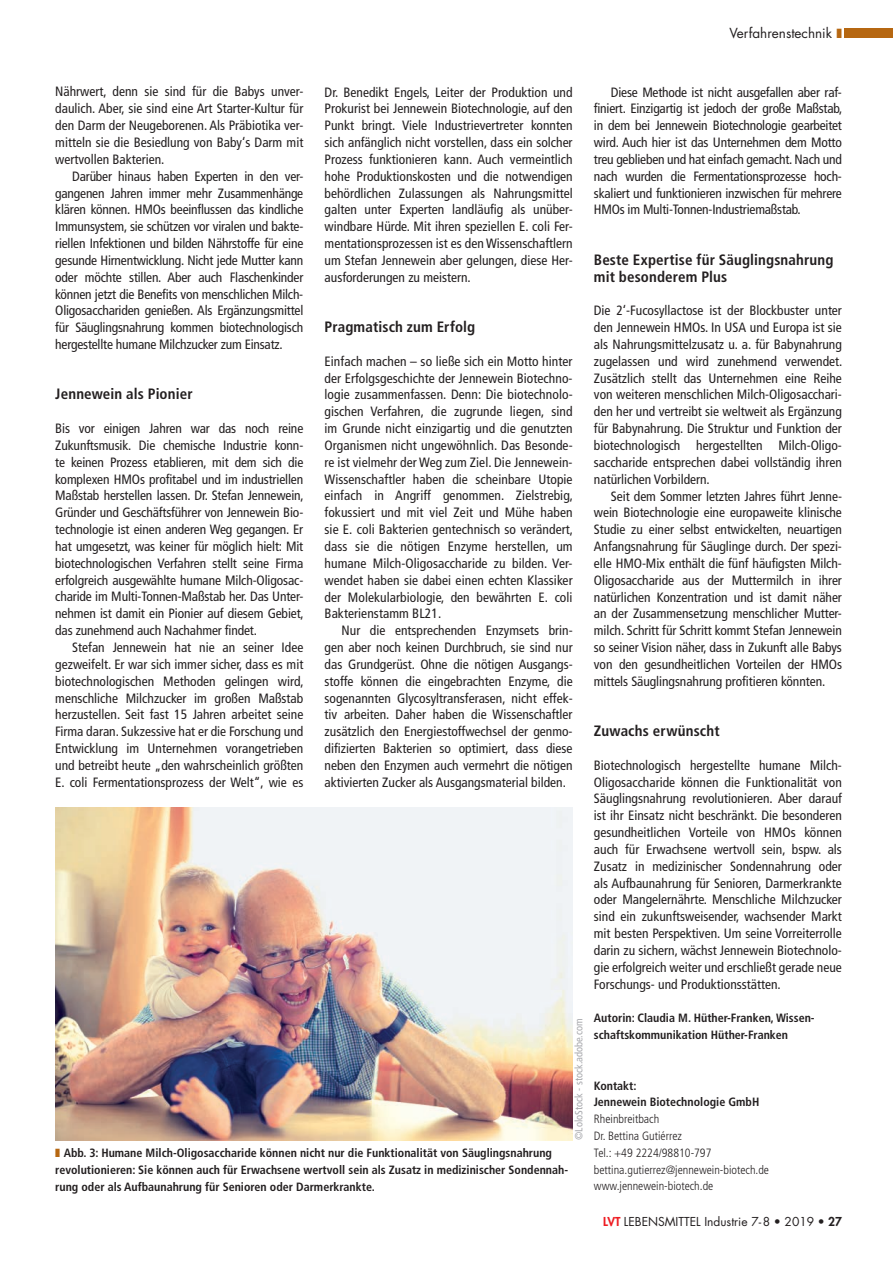
<style>
.page{position:relative;width:893px;height:1263px;background:#fff}
.page>*{position:absolute;margin:0;border:0;box-sizing:border-box;transform-origin:0 0}
.t1{font:700 condensed 15px/16.8px "Frutiger LT Std";letter-spacing:.01em;color:#231f20}
.t2{font:condensed 13.5px/16.8px "Frutiger LT Std";color:#231f20;text-align:justify}
.t3{font:13.5px "Futura Std";color:#231f20}
.t4{font:700 condensed 12px/16.8px "Frutiger LT Std";color:#231f20}
.t5{font:300 condensed 12px/16.8px "Frutiger LT Std";color:#231f20}
.t6{font:12px "Futura Std";color:#231f20}
.t7{font:condensed 10.5px "Frutiger LT Std";color:#a8a9ad}
.s1{color:#b66711}
.s2{font-weight:800;color:#ee1d23}
.s3{font-weight:800}
</style>
<div class="page">
<img style="left:55px;top:808px;width:518px;height:332px">
<div style="left:845px;top:28px;width:48px;height:10px;background:#b66711"></div>
<p class="t3" style="left:730px;top:24px;width:114px">Verfahrenstechnik <span class="s1">❚</span></p>
<p class="t2" style="left:55px;top:83px;width:250px">Nährwert, denn sie sind für die Babys unver&shy;daulich. Aber, sie sind eine Art Starter-Kultur für den Darm der Neugeborenen. Als Präbiotika ver&shy;mitteln sie die Besiedlung von Baby‘s Darm mit wertvollen Bakterien.</p>
<p class="t2" style="left:55px;top:168px;width:250px;text-indent:17px">Darüber hinaus haben Experten in den ver&shy;gangenen Jahren immer mehr Zusammenhänge klären können. HMOs beeinflussen das kindliche Immunsystem, sie schützen vor viralen und bakte&shy;riellen Infektionen und bilden Nährstoffe für eine gesunde Hirnentwicklung. Nicht jede Mutter kann oder möchte stillen. Aber auch Flaschenkinder können jetzt die Benefits von menschlichen Milch-Oligosacchariden genießen. Als Ergänzungsmittel für Säuglingsnahrung kommen biotechnologisch hergestellte humane Milchzucker zum Einsatz.</p>
<p class="t1" style="left:55px;top:386px;width:139px">Jennewein als Pionier</p>
<p class="t2" style="left:55px;top:420px;width:250px">Bis vor einigen Jahren war das noch reine Zukunftsmusik. Die chemische Industrie konn&shy;te keinen Prozess etablieren, mit dem sich die komplexen HMOs profitabel und im industriellen Maßstab herstellen lassen. Dr. Stefan Jennewein, Gründer und Geschäftsführer von Jennewein Bio&shy;technologie ist einen anderen Weg gegangen. Er hat umgesetzt, was keiner für möglich hielt: Mit biotechnologischen Verfahren stellt seine Firma erfolgreich ausgewählte humane Milch-Oligosac&shy;charide im Multi-Tonnen-Maßstab her. Das Unter&shy;nehmen ist damit ein Pionier auf diesem Gebiet, das zunehmend auch Nachahmer findet.</p>
<p class="t2" style="left:55px;top:639px;width:250px;text-indent:17px">Stefan Jennewein hat nie an seiner Idee gezweifelt. Er war sich immer sicher, dass es mit biotechnologischen Methoden gelingen wird, menschliche Milchzucker im großen Maßstab herzustellen. Seit fast 15 Jahren arbeitet seine Firma daran. Sukzessive hat er die Forschung und Entwicklung im Unternehmen vorangetrieben und betreibt heute „den wahrscheinlich größten E. coli Fermentationsprozess der Welt“, wie es</p>
<p class="t2" style="left:325px;top:84px;width:250px">Dr. Benedikt Engels, Leiter der Produktion und Prokurist bei Jennewein Biotechnologie, auf den Punkt bringt. Viele Industrievertreter konnten sich anfänglich nicht vorstellen, dass ein solcher Prozess funktionieren kann. Auch vermeintlich hohe Produktionskosten und die notwendigen behördlichen Zulassungen als Nahrungsmittel galten unter Experten landläufig als unüber&shy;windbare Hürde. Mit ihren speziellen E. coli Fer&shy;mentationsprozessen ist es den Wissenschaftlern um Stefan Jennewein aber gelungen, diese Her&shy;ausforderungen zu meistern.</p>
<p class="t1" style="left:325px;top:319px;width:152px">Pragmatisch zum Erfolg</p>
<p class="t2" style="left:325px;top:353px;width:250px">Einfach machen – so ließe sich ein Motto hinter der Erfolgsgeschichte der Jennewein Biotechno&shy;logie zusammenfassen. Denn: Die biotechnolo&shy;gischen Verfahren, die zugrunde liegen, sind im Grunde nicht einzigartig und die genutzten Organismen nicht ungewöhnlich. Das Besonde&shy;re ist vielmehr der Weg zum Ziel. Die Jennewein-Wissenschaftler haben die scheinbare Utopie einfach in Angriff genommen. Zielstrebig, fokussiert und mit viel Zeit und Mühe haben sie E. coli Bakterien gentechnisch so verändert, dass sie die nötigen Enzyme herstellen, um humane Milch-Oligosaccharide zu bilden. Ver&shy;wendet haben sie dabei einen echten Klassiker der Molekularbiologie, den bewährten E. coli Bakterienstamm BL21.</p>
<p class="t2" style="left:325px;top:622px;width:250px;text-indent:17px">Nur die entsprechenden Enzymsets brin&shy;gen aber noch keinen Durchbruch, sie sind nur das Grundgerüst. Ohne die nötigen Ausgangs&shy;stoffe können die eingebrachten Enzyme, die sogenannten Glycosyltransferasen, nicht effek&shy;tiv arbeiten. Daher haben die Wissenschaftler zusätzlich den Energiestoffwechsel der genmo&shy;difizierten Bakterien so optimiert, dass diese neben den Enzymen auch vermehrt die nötigen aktivierten Zucker als Ausgangsmaterial bilden.</p>
<p class="t7" style="left:573px;top:1140px;width:123px;rotate:-90deg">©LoloStock - stock.adobe.com</p>
<p class="t4" style="left:55px;top:1144px;width:514px"><span class="s1">❚</span> Abb. 3: Humane Milch-Oligosaccharide können nicht nur die Funktionalität von Säuglingsnahrung revolutionieren: Sie können auch für Erwachsene wertvoll sein als Zusatz in medizinischer Sondennah&shy;rung oder als Aufbaunahrung für Senioren oder Darmerkrankte.</p>
<p class="t2" style="left:594px;top:84px;width:250px;text-indent:17px">Diese Methode ist nicht ausgefallen aber raf&shy;finiert. Einzigartig ist jedoch der große Maßstab, in dem bei Jennewein Biotechnologie gearbeitet wird. Auch hier ist das Unternehmen dem Motto treu geblieben und hat einfach gemacht. Nach und nach wurden die Fermentationsprozesse hoch&shy;skaliert und funktionieren inzwischen für mehrere HMOs im Multi-Tonnen-Industriemaßstab.</p>
<p class="t1" style="left:594px;top:251px;width:241px">Beste Expertise für Säuglingsnahrung mit besonderem Plus</p>
<p class="t2" style="left:594px;top:302px;width:250px">Die 2‘-Fucosyllactose ist der Blockbuster unter den Jennewein HMOs. In USA und Europa ist sie als Nahrungsmittelzusatz u. a. für Babynahrung zugelassen und wird zunehmend verwendet.<br>Zusätzlich stellt das Unternehmen eine Reihe von weiteren menschlichen Milch-Oligosacchari&shy;den her und vertreibt sie weltweit als Ergänzung für Babynahrung. Die Struktur und Funktion der biotechnologisch hergestellten Milch-Oligo&shy;saccharide entsprechen dabei vollständig ihren natürlichen Vorbildern.</p>
<p class="t2" style="left:594px;top:487px;width:250px;text-indent:17px">Seit dem Sommer letzten Jahres führt Jenne&shy;wein Biotechnologie eine europaweite klinische Studie zu einer selbst entwickelten, neuartigen Anfangsnahrung für Säuglinge durch. Der spezi&shy;elle HMO-Mix enthält die fünf häufigsten Milch-Oligosaccharide aus der Muttermilch in ihrer natürlichen Konzentration und ist damit näher an der Zusammensetzung menschlicher Mutter&shy;milch. Schritt für Schritt kommt Stefan Jennewein so seiner Vision näher, dass in Zukunft alle Babys von den gesundheitlichen Vorteilen der HMOs mittels Säuglingsnahrung profitieren könnten.</p>
<p class="t1" style="left:594px;top:722px;width:127px">Zuwachs erwünscht</p>
<p class="t2" style="left:594px;top:757px;width:250px">Biotechnologisch hergestellte humane Milch-Oligosaccharide können die Funktionalität von Säuglingsnahrung revolutionieren. Aber darauf ist ihr Einsatz nicht beschränkt. Die besonderen gesundheitlichen Vorteile von HMOs können auch für Erwachsene wertvoll sein, bspw. als Zusatz in medizinischer Sondennahrung oder als Aufbaunahrung für Senioren, Darmerkrankte oder Mangelernährte. Menschliche Milchzucker sind ein zukunftsweisender, wachsender Markt mit besten Perspektiven. Um seine Vorreiterrolle darin zu sichern, wächst Jennewein Biotechnolo&shy;gie erfolgreich weiter und erschließt gerade neue Forschungs- und Produktionsstätten.</p>
<p class="t4" style="left:594px;top:1010px;width:222px">Autorin: Claudia M. Hüther-Franken, Wissen&shy;schaftskommunikation Hüther-Franken</p>
<p class="t4" style="left:594px;top:1077px;width:167px">Kontakt:<br>Jennewein Biotechnologie GmbH</p>
<p class="t5" style="left:594px;top:1111px;width:177px">Rheinbreitbach<br>Dr. Bettina Gutiérrez<br>Tel.: +49 2224/98810-797 bettina.gutierrez@jennewein-biotech.de www.jennewein-biotech.de</p>
<p class="t6" style="left:603px;top:1214px;width:240px"><span class="s2">LVT</span> LEBENSMITTEL Industrie 7-8 • 2019 <span class="s3">• 27</span></p>
</div>
